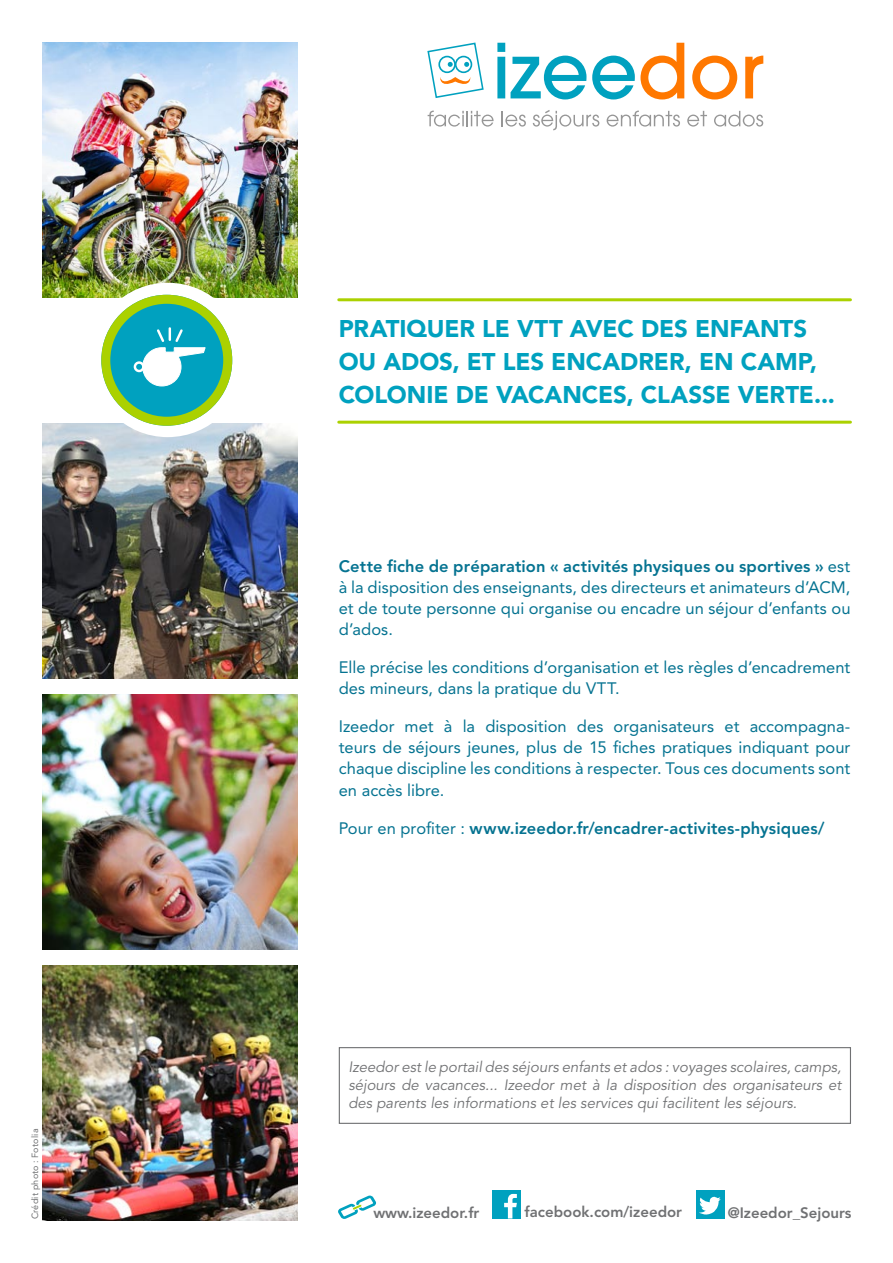
<style>
.page{position:relative;width:893px;height:1263px;background:#fff}
.page>*{position:absolute;margin:0;border:0;box-sizing:border-box;transform-origin:0 0}
.Titre_de_la_fiche{font:900 24px/33px "Avenir";letter-spacing:-.005em;color:#00a1bf}
.Texte_d_intro_BLEU{font:16.5px/21px "Avenir";letter-spacing:.005em;color:#057391;text-align:justify}
.Texte_d_intro_BLEU-2{font:800 16.5px "Avenir";letter-spacing:.01em;color:#057391}
.t1{font:italic 15px/18px "Avenir";color:#707173;text-align:justify}
.t2{font:800 15px "Avenir";color:#707173}
.Texte_courant{font:9px "Avenir";letter-spacing:.02em;color:#707173}
.s1{font-weight:800}
.s2{font-weight:400}
</style>
<div class="page">
<img style="left:43px;top:965px;width:255px;height:255px">
<img style="left:43px;top:43px;width:255px;height:255px">
<img style="left:43px;top:424px;width:255px;height:255px">
<img style="left:43px;top:694px;width:255px;height:256px">
<svg style="left:338px;top:1195px;width:38px;height:24px"></svg>
<div style="left:492px;top:1190px;width:29px;height:28px;background:#00a1bf"></div>
<svg style="left:504px;top:1194px;width:13px;height:24px"></svg>
<div style="left:696px;top:1190px;width:28px;height:29px;background:#00a1bf"></div>
<svg style="left:699px;top:1196px;width:22px;height:19px"></svg>
<div style="left:91px;top:283px;width:154px;height:154px;background:#fff;border-radius:50%"></div>
<div style="left:339px;top:1047px;width:512px;height:77px;border:1px solid #707173"></div>
<hr style="left:339px;top:298px;width:511px;height:3px;background:#abd100">
<hr style="left:339px;top:421px;width:511px;height:3px;background:#abd100">
<svg style="left:497px;top:43px;width:89px;height:56px"></svg>
<svg style="left:592px;top:43px;width:92px;height:56px"></svg>
<svg style="left:692px;top:56px;width:45px;height:43px"></svg>
<svg style="left:745px;top:56px;width:18px;height:42px"></svg>
<svg style="left:427px;top:42px;width:57px;height:56px"></svg>
<svg style="left:428px;top:111px;width:66px;height:16px"></svg>
<svg style="left:502px;top:111px;width:24px;height:16px"></svg>
<svg style="left:533px;top:110px;width:66px;height:20px"></svg>
<svg style="left:607px;top:111px;width:73px;height:16px"></svg>
<svg style="left:687px;top:111px;width:20px;height:16px"></svg>
<svg style="left:714px;top:111px;width:49px;height:16px"></svg>
<svg style="left:101px;top:295px;width:131px;height:131px"></svg>
<p class="Texte_courant" style="left:30px;top:1219px;width:92px;rotate:-90deg">Crédit photo : Fotolia</p>
<p class="Titre_de_la_fiche" style="left:339px;top:312px;width:470px">PRATIQUER LE VTT AVEC DES ENFANTS<br>OU ADOS, ET LES ENCADRER</p>
<p class="Titre_de_la_fiche" style="left:339px;top:345px;width:480px;text-indent:346px">, EN CAMP,<br>CO LON IE DE VACANCES, CLASSE VERTE</p>
<p class="Titre_de_la_fiche" style="left:814px;top:378px;width:22px">...</p>
<p class="Texte_d_intro_BLEU" style="left:339px;top:556px;width:513px"><span class="s1">Cette fiche de préparation « activités physiques ou sportives »</span> est à la disposition des enseignants, des directeurs et animateurs d’ACM, et de toute personne qui organise ou encadre un séjour d’enfants ou d’ados.</p>
<p class="Texte_d_intro_BLEU" style="left:339px;top:657px;width:513px">Elle précise les conditions d’organisation et les règles d’encadrement des mineurs, dans la pratique du VTT.</p>
<p class="Texte_d_intro_BLEU" style="left:339px;top:716px;width:513px">Izeedor met à la disposition des organisateurs et accompagna&shy;teurs de séjours jeunes, plus de 15 fiches pratiques indiquant pour chaque discipline les conditions à respecter. Tous ces documents sont en accès libre.</p>
<p class="Texte_d_intro_BLEU-2" style="left:339px;top:818px;width:487px"><span class="s2">Pour en profiter :</span> www.izeedor.fr/encadrer-activites-physiques/</p>
<p class="t1" style="left:348px;top:1059px;width:495px">Izeedor est le portail des séjours enfants et ados : voyages scolaires, camps, séjours de vacances... Izeedor met à la disposition des organisateurs et des parents les informations et les services qui facilitent les séjours.</p>
<p class="t2" style="left:373px;top:1204px;width:108px">www.izeedor.fr</p>
<p class="t2" style="left:525px;top:1202px;width:159px">facebook.com/izeedor</p>
<p class="t2" style="left:728px;top:1203px;width:125px">@Izeedor_Sejours</p>
</div>
